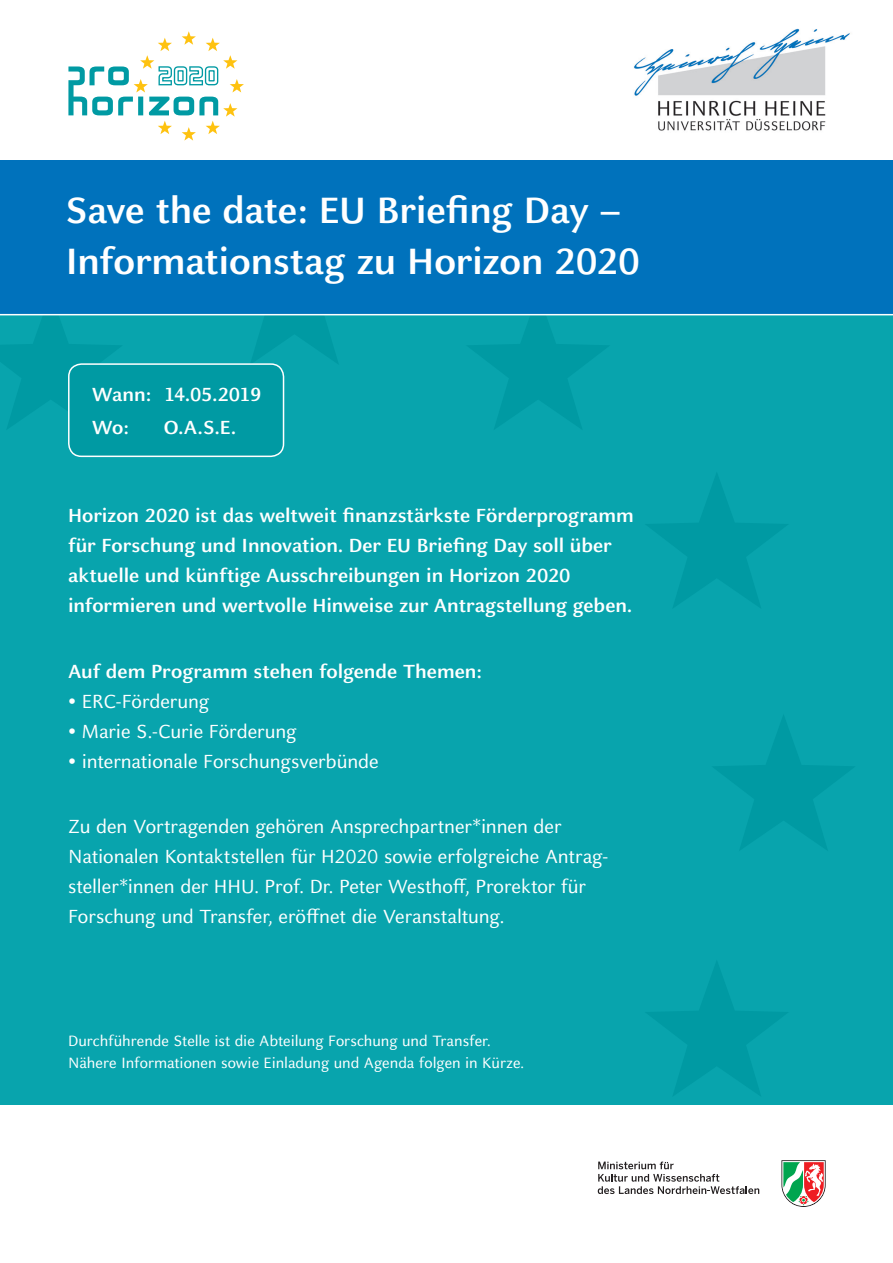
<style>
.page{position:relative;width:893px;height:1263px;background:#fff}
.page>*{position:absolute;margin:0;border:0;box-sizing:border-box;transform-origin:0 0}
.t1{font:700 40.5px/51px "HHU Celeste Sans";letter-spacing:-.01em;color:#fff}
.t2{font:21px/30px "HHU Celeste Sans";letter-spacing:-.005em;color:#fff}
.t3{font:700 21px/30px "HHU Celeste Sans";color:#fff}
.t4{font:700 21px/33px "HHU Celeste Sans";letter-spacing:-.02em;color:#fff}
.t5{font:16.5px/22.5px "HHU Celeste Sans";color:#fff}
.s1{font-size:30px}
</style>
<div class="page">
<div style="left:0;top:160px;width:893px;height:957px;background:#08a4ad"></div>
<svg style="left:222px;top:315px;width:145px;height:50px"></svg>
<svg style="left:466px;top:315px;width:144px;height:1px"></svg>
<svg style="left:0;top:315px;width:123px;height:55px"></svg>
<div style="left:0;top:160px;width:893px;height:155px;background:#0072bc"></div>
<hr style="left:0;top:314px;width:893px;height:1px;background:#fff">
<div style="left:0;top:1106px;width:893px;height:157px;background:#fff"></div>
<div style="left:69px;top:364px;width:215px;height:92px;background:#009aa3;border-radius:13px"></div>
<div style="left:68px;top:363px;width:216px;height:94px;border:2px solid #fff;border-radius:13px"></div>
<svg style="left:781px;top:1160px;width:45px;height:47px"></svg>
<svg style="left:597px;top:1161px;width:162px;height:33px"></svg>
<img style="left:634px;top:28px;width:216px;height:103px">
<svg style="left:68px;top:31px;width:176px;height:110px"></svg>
<h1 class="t1" style="left:65px;top:183px;width:576px">Save the date: EU Briefing Day –<br>Informationstag zu Horizon 2020</h1>
<p class="t4" style="left:92px;top:377px;width:171px">Wann: 14.05.2019<br>Wo:</p>
<p class="t3" style="left:164px;top:411px;width:74px">O.A.S.E.</p>
<p class="t3" style="left:68px;top:500px;width:567px">Horizon 2020 ist das weltweit finanzstärkste Förderprogramm für Forschung und Innovation. Der EU Briefing Day soll über aktuelle und künftige Ausschreibungen in Horizon 2020 informieren und wertvolle Hinweise zur Antragstellung geben.</p>
<p class="t3" style="left:68px;top:655px;width:416px">Auf dem Programm stehen folgende Themen:</p>
<p class="t2" style="left:68px;top:685px;width:143px"><span class="s1">•</span> ERC-Förderung</p>
<p class="t2" style="left:68px;top:715px;width:230px"><span class="s1">•</span> Marie S.-Curie Förderung</p>
<p class="t2" style="left:68px;top:745px;width:312px"><span class="s1">•</span> internationale Forschungsverbünde</p>
<p class="t2" style="left:68px;top:810px;width:541px">Zu den Vortragenden gehören Ansprechpartner*innen der Nationalen Kontaktstellen für H2020 sowie erfolgreiche Antrag&shy;steller*innen der HHU. Prof. Dr. Peter Westhoff, Prorektor für Forschung und Transfer, eröffnet die Veranstaltung.</p>
<p class="t5" style="left:68px;top:1029px;width:458px">Durchführende Stelle ist die Abteilung Forschung und Transfer.<br>Nähere Informationen sowie Einladung und Agenda folgen in Kürze.</p>
</div>
